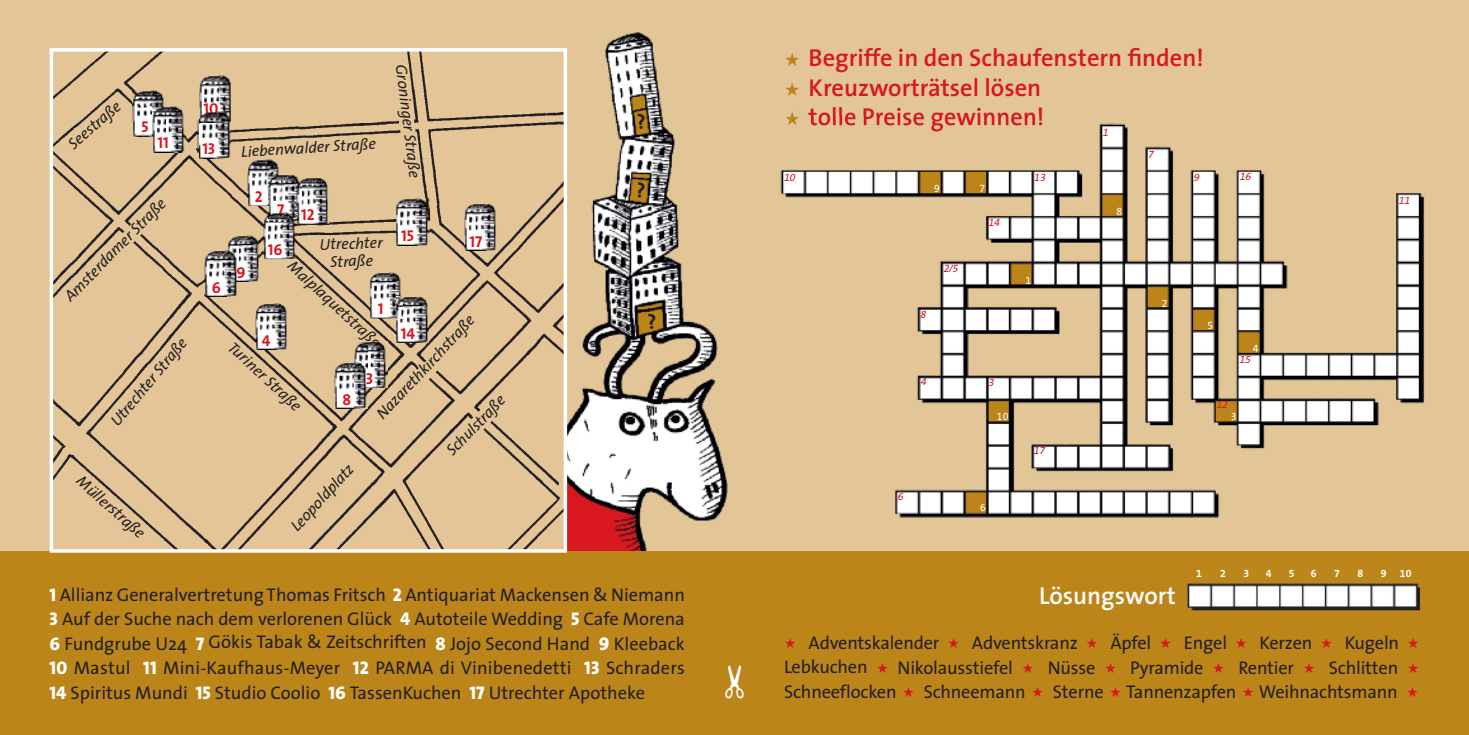
<style>
.page{position:relative;width:1469px;height:735px;background:#fff}
.page>*{position:absolute;margin:0;border:0;box-sizing:border-box;transform-origin:0 0}
.t1{font:600 24.5px "The Sans";color:#d8171f}
.t2{font:600 24.5px "The Sans";color:#fff}
.t3{font:18.38px/24.5px "The Sans";letter-spacing:-.01em;color:#231f20;text-align:justify}
.t4{font:italic 15.75px/17.5px "The Sans";color:#231f20;text-align:center}
.t5{font:15.75px "The Sans Bold Caps";color:#d8171f}
.t6{font:italic 10.5px "The Sans Expert";color:#d8171f}
.t7{font:10.5px "The Sans Bold Expert";color:#fff}
.t8{font:10.5px "The Sans Expert";color:#fff}
.s1{color:#bc851a}
.s2{font-family:"The Sans Extra Bold Caps";color:#fff}
.s3{color:#d8171f}
</style>
<div class="page">
<div style="left:0;top:0;width:1468px;height:560px;background:#e3c597"></div>
<img style="left:780px;top:117px;width:645px;height:401px">
<img style="left:785px;top:117px;width:14px;height:8px">
<img style="left:810px;top:117px;width:170px;height:14px">
<img style="left:567px;top:32px;width:161px;height:519px">
<div style="left:0;top:551px;width:1468px;height:183px;background:#bc851a"></div>
<img style="left:1186px;top:583px;width:233px;height:28px">
<img style="left:55px;top:53px;width:507px;height:494px">
<div style="left:50px;top:48px;width:517px;height:504px;border:4px solid #fff"></div>
<svg style="left:118px;top:217px;width:30px;height:31px"></svg>
<svg style="left:408px;top:353px;width:35px;height:37px"></svg>
<svg style="left:398px;top:112px;width:20px;height:39px"></svg>
<svg style="left:459px;top:400px;width:42px;height:42px"></svg>
<img style="left:231px;top:76px;width:2px;height:46px">
<img style="left:200px;top:76px;width:31px;height:36px">
<img style="left:133px;top:90px;width:33px;height:16px">
<img style="left:133px;top:106px;width:19px;height:30px">
<img style="left:152px;top:106px;width:33px;height:46px">
<img style="left:247px;top:159px;width:33px;height:16px">
<img style="left:247px;top:175px;width:54px;height:31px">
<img style="left:268px;top:206px;width:28px;height:7px">
<img style="left:297px;top:178px;width:32px;height:46px">
<img style="left:296px;top:178px;width:5px;height:43px">
<img style="left:238px;top:235px;width:22px;height:46px">
<img style="left:227px;top:235px;width:11px;height:15px">
<img style="left:205px;top:250px;width:33px;height:47px">
<img style="left:368px;top:341px;width:19px;height:47px">
<img style="left:354px;top:341px;width:14px;height:21px">
<img style="left:335px;top:362px;width:33px;height:46px">
<img style="left:370px;top:272px;width:33px;height:46px">
<img style="left:396px;top:296px;width:33px;height:47px">
<img style="left:396px;top:296px;width:7px;height:22px">
<img style="left:396px;top:199px;width:33px;height:46px">
<img style="left:464px;top:204px;width:33px;height:46px">
<img style="left:255px;top:303px;width:33px;height:46px">
<img style="left:263px;top:213px;width:33px;height:46px">
<img style="left:198px;top:112px;width:33px;height:46px">
<svg style="left:205px;top:112px;width:13px;height:2px"></svg>
<svg style="left:636px;top:182px;width:9px;height:16px"></svg>
<svg style="left:648px;top:313px;width:8px;height:16px"></svg>
<svg style="left:637px;top:113px;width:8px;height:16px"></svg>
<p class="t4" style="left:66px;top:140px;width:65px;rotate:-41deg">Seestraße</p>
<p class="t5" style="left:142px;top:121px;width:9px">5</p>
<p class="t5" style="left:158px;top:137px;width:13px">11</p>
<p class="t4" style="left:61px;top:293px;width:139px;rotate:-45deg">Amsterdamer Straße</p>
<p class="t4" style="left:108px;top:419px;width:111px;rotate:-50deg">Utrechter Straße</p>
<p class="t4" style="left:84px;top:472px;width:87px;rotate:42deg">Müllerstraße</p>
<p class="t5" style="left:204px;top:103px;width:16px">10</p>
<p class="t5" style="left:202px;top:143px;width:15px">13</p>
<p class="t4" style="left:241px;top:144px;width:137px;rotate:-3deg">Liebenwalder Straße</p>
<p class="t5" style="left:255px;top:191px;width:9px">2</p>
<p class="t5" style="left:277px;top:204px;width:9px">7</p>
<p class="t5" style="left:301px;top:210px;width:15px">12</p>
<p class="t4" style="left:408px;top:63px;width:115px;rotate:83deg">Groninger Straße</p>
<p class="t5" style="left:401px;top:230px;width:14px">15</p>
<p class="t5" style="left:469px;top:236px;width:14px">17</p>
<p class="t4" style="left:319px;top:237px;width:65px;rotate:-2deg">Utrechter<br>Straße</p>
<p class="t5" style="left:268px;top:244px;width:16px">16</p>
<p class="t4" style="left:295px;top:258px;width:121px;rotate:42deg">Malplaquetstraße</p>
<p class="t5" style="left:236px;top:267px;width:11px">9</p>
<p class="t5" style="left:212px;top:282px;width:11px">6</p>
<p class="t5" style="left:378px;top:303px;width:7px">1</p>
<p class="t4" style="left:374px;top:411px;width:137px;rotate:-47deg">Nazarethkirchstraße</p>
<p class="t5" style="left:401px;top:328px;width:16px">14</p>
<p class="t5" style="left:262px;top:335px;width:10px">4</p>
<p class="t4" style="left:235px;top:339px;width:95px;rotate:42deg">Turiner Straße</p>
<p class="t5" style="left:366px;top:373px;width:9px">3</p>
<p class="t5" style="left:342px;top:394px;width:10px">8</p>
<p class="t4" style="left:444px;top:447px;width:79px;rotate:-46deg">Schulstraße</p>
<p class="t4" style="left:288px;top:524px;width:86px;rotate:-48deg">Leopoldplatz</p>
<h1 class="t1" style="left:784px;top:48px;width:421px"><span class="s1">★</span> Begriffe in den Schaufenstern finden!</h1>
<h1 class="t1" style="left:784px;top:78px;width:259px"><span class="s1">★</span> Kreuzworträtsel lösen</h1>
<h1 class="t1" style="left:784px;top:107px;width:262px"><span class="s1">★</span> tolle Preise gewinnen!</h1>
<p class="t6" style="left:1102px;top:128px;width:7px">1</p>
<p class="t6" style="left:1148px;top:151px;width:7px">7</p>
<p class="t6" style="left:784px;top:174px;width:13px">10</p>
<p class="t6" style="left:1034px;top:174px;width:13px">13</p>
<p class="t6" style="left:1193px;top:174px;width:7px">9</p>
<p class="t6" style="left:1239px;top:173px;width:13px">16</p>
<p class="t6" style="left:988px;top:219px;width:13px">14</p>
<p class="t8" style="left:934px;top:185px;width:7px">9</p>
<p class="t8" style="left:979px;top:185px;width:7px">7</p>
<p class="t8" style="left:1116px;top:207px;width:7px">8</p>
<p class="t6" style="left:920px;top:310px;width:7px">8</p>
<p class="t6" style="left:943px;top:265px;width:16px">2/5</p>
<p class="t8" style="left:1025px;top:276px;width:7px">1</p>
<p class="t6" style="left:921px;top:378px;width:7px">4</p>
<p class="t6" style="left:897px;top:492px;width:7px">6</p>
<p class="t6" style="left:988px;top:378px;width:7px">3</p>
<p class="t8" style="left:997px;top:413px;width:13px">10</p>
<p class="t8" style="left:980px;top:504px;width:7px">6</p>
<p class="t6" style="left:1033px;top:446px;width:13px">17</p>
<p class="t8" style="left:1161px;top:299px;width:7px">2</p>
<p class="t8" style="left:1207px;top:322px;width:7px">5</p>
<p class="t8" style="left:1252px;top:344px;width:7px">4</p>
<p class="t6" style="left:1239px;top:355px;width:13px">15</p>
<p class="t6" style="left:1216px;top:401px;width:13px">12</p>
<p class="t8" style="left:1230px;top:412px;width:7px">3</p>
<p class="t6" style="left:1398px;top:196px;width:13px">11</p>
<p class="t7" style="left:1196px;top:569px;width:7px">1</p>
<p class="t7" style="left:1220px;top:569px;width:7px">2</p>
<p class="t7" style="left:1243px;top:569px;width:7px">3</p>
<p class="t7" style="left:1265px;top:569px;width:7px">4</p>
<p class="t7" style="left:1288px;top:569px;width:7px">5</p>
<p class="t7" style="left:1310px;top:569px;width:7px">6</p>
<p class="t7" style="left:1334px;top:569px;width:7px">7</p>
<p class="t7" style="left:1357px;top:569px;width:7px">8</p>
<p class="t7" style="left:1380px;top:569px;width:7px">9</p>
<p class="t7" style="left:1399px;top:569px;width:13px">10</p>
<p class="t3" style="left:50px;top:583px;width:637px"><span class="s2">1</span> Allianz Generalvertretung Thomas Fritsch <span class="s2">2</span> Antiquariat Mackensen &amp; Niemann <span class="s2">3</span> Auf der Suche nach dem verlorenen Glück <span class="s2">4</span> Autoteile Wedding <span class="s2">5</span> Cafe Morena <span class="s2">6</span> Fundgrube U24 <span class="s2">7</span> Gökis Tabak &amp; Zeitschriften <span class="s2">8</span> Jojo Second Hand <span class="s2">9</span> Kleeback <span class="s2">10</span> Mastul <span class="s2">11</span> Mini-Kaufhaus-Meyer <span class="s2">12</span> PARMA di Vinibenedetti <span class="s2">13</span> Schraders <span class="s2">14</span> Spiritus Mundi <span class="s2">15</span> Studio Coolio <span class="s2">16</span> TassenKuchen <span class="s2">17</span> Utrechter Apotheke</p>
<h1 class="t2" style="left:1039px;top:586px;width:138px">Lösungswort</h1>
<p class="t3" style="left:784px;top:632px;width:636px"><span class="s3">★</span> Adventskalender <span class="s3">★</span> Adventskranz <span class="s3">★</span> Äpfel <span class="s3">★</span> Engel <span class="s3">★</span> Kerzen <span class="s3">★</span> Kugeln <span class="s3">★ </span>Lebkuchen <span class="s3">★</span> Nikolausstiefel <span class="s3">★</span> Nüsse <span class="s3">★</span> Pyramide <span class="s3">★</span> Rentier <span class="s3">★</span> Schlitten <span class="s3">★ </span>Schneeflocken <span class="s3">★</span> Schneemann <span class="s3">★</span> Sterne <span class="s3">★</span> Tannenzapfen <span class="s3">★</span> Weihnachtsmann <span class="s3">★</span></p>
</div>
